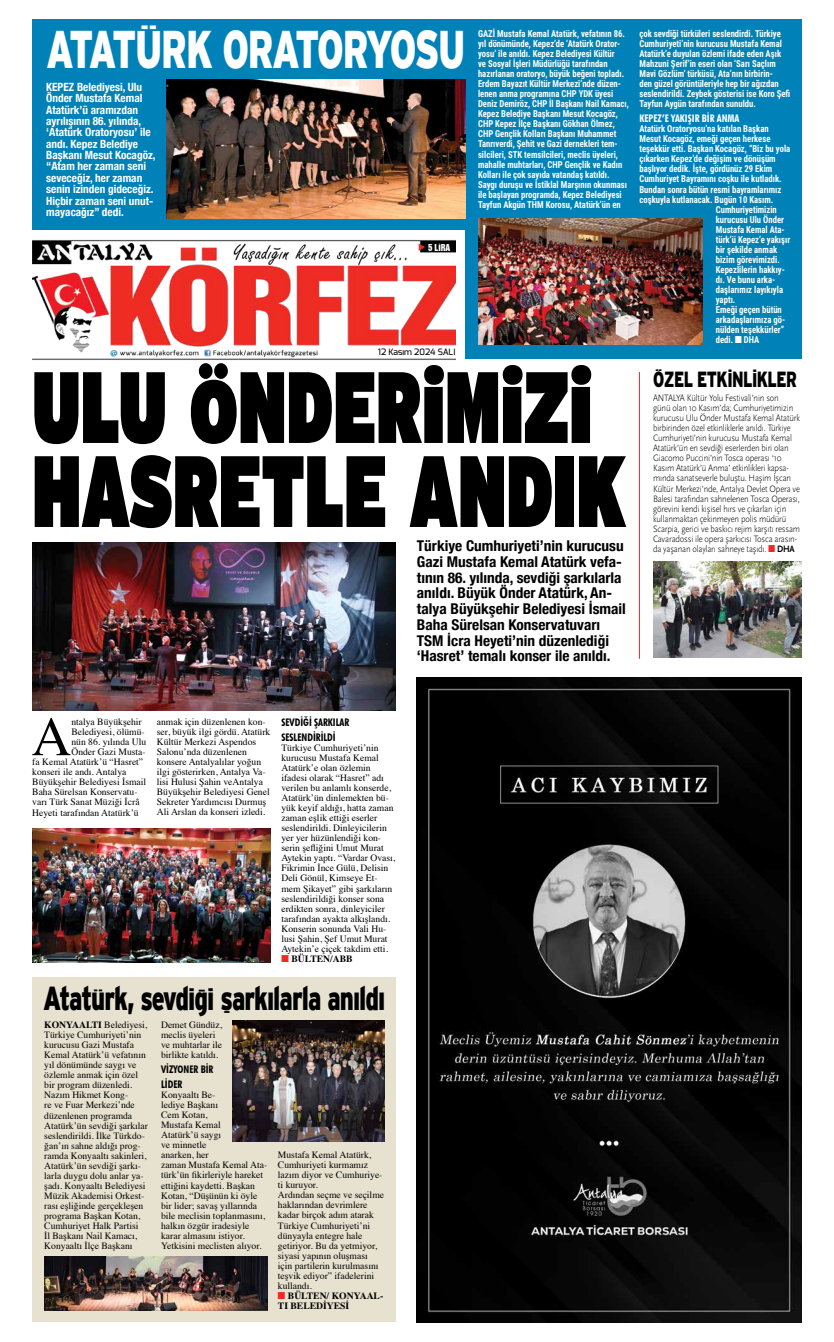
<style>
.page{position:relative;width:834px;height:1342px;background:#fff}
.page>*{position:absolute;margin:0;border:0;box-sizing:border-box;transform-origin:0 0}
.t1{font:101.06px/84px "Interstate";color:#000;scale:.63 1}
.t2{font:55.21px "Times";color:#000}
.t3{font:900 52.94px "Interstate Mono";letter-spacing:-.05em;color:#fff;scale:.69 1}
.t4{font:900 33.25px "Interstate Mono";letter-spacing:-.04em;color:#000;scale:.72 1}
.t5{font:900 21.88px "Interstate Mono";letter-spacing:-.035em;color:#000;scale:.7 1}
.t6{font:700 condensed 14.88px/15.8px "Helvetica Neue";color:#000}
.t7{font:700 condensed 11.38px/11.4px "Helvetica Neue";color:#fff}
.t8{font:700 condensed 10.5px/14.9px "Futura BT";color:#000}
.t9{font:700 condensed 10.5px "Futura BT";color:#fff}
.t10{font:9.62px/10.1px "Times";color:#000}
.t11{font:700 9.62px/10.1px "Roboto Condensed";color:#fff;scale:.9 1}
.t12{font:300 9.62px/10.1px "Scala Sans Pro";letter-spacing:-.02em;color:#000;scale:.9 1}
.t13{font:500 8.75px "Exo";color:#000}
.t14{font:8.75px "Swiss 921 BT Regular A";color:#fff}
.t15{font:8.66px "Monotype Sorts";color:#ee2a24}
.s1{font-size:7.52px}
.s2{font-family:"Monotype Sorts";font-weight:400}
.s3{font-size:88.99px}
.s4{font-size:80.06px}
.s5{font-family:"Monotype Sorts";color:#ee2a24}
.s6{font-weight:700}
.s7{font-family:"Monotype Sorts";font-weight:400;color:#ee2a24}
</style>
<div class="page">
<div style="left:32px;top:977px;width:363px;height:345px;background:#e7e2d0"></div>
<img style="left:32px;top:239px;width:423px;height:121px">
<div style="left:373px;top:343px;width:86px;height:16px;background:#fff"></div>
<img style="left:417px;top:677px;width:384px;height:645px">
<img style="left:32px;top:542px;width:363px;height:168px">
<img style="left:32px;top:828px;width:239px;height:134px">
<div style="left:32px;top:20px;width:769px;height:210px;background:#0082b9"></div>
<div style="left:465px;top:20px;width:336px;height:338px;background:#0082b9"></div>
<img style="left:167px;top:80px;width:298px;height:138px">
<img style="left:478px;top:218px;width:224px;height:127px">
<img style="left:232px;top:1021px;width:152px;height:120px">
<img style="left:44px;top:1257px;width:223px;height:54px">
<hr style="left:639px;top:372px;width:1px;height:287px;background:#ee2a24">
<img style="left:653px;top:562px;width:148px;height:96px">
<h3 class="t3" style="left:46px;top:19px;width:609px">ATATÜRK ORATORYOSU</h3>
<p class="t7" style="left:46px;top:80px;width:111px">KEPEZ Belediyesi, Ulu<br>Önder Mustafa Kemal<br>Atatürk’ü aramızdan ayrılışının 86. yılında, ‘Atatürk Oratoryosu’ ile andı. Kepez Belediye<br>Başkanı Mesut Kocagöz, “Atam her zaman seni seveceğiz, her zaman senin izinden gideceğiz.<br>Hiçbir zaman seni unut&shy;mayacağız” dedi.</p>
<p class="t15" style="left:418px;top:251px;width:9px;rotate:-90deg">T</p>
<p class="t14" style="left:428px;top:241px;width:24px">5 L<span class="s1">İ</span>RA</p>
<p class="t13" style="left:378px;top:346px;width:79px">12 Kasım 2024 SALI</p>
<p class="t11" style="left:478px;top:28px;width:169px">GAZI Mustafa Kemal Atatürk, vefatının 86. yıl dönümünde, Kepez’de ‘Atatürk Orator&shy;yosu’ ile anıldı. Kepez Belediyesi Kültür<br>ve Sosyal İşleri Müdürlüğü tarafından hazırlanan oratoryo, büyük beğeni topladı.<br>Erdem Bayazıt Kültür Merkezi’nde düzen&shy;lenen anma programına CHP YDK üyesi Deniz Demiröz, CHP İl Başkanı Nail Kamacı, Kepez Belediye Başkanı Mesut Kocagöz, CHP Kepez İlçe Başkanı Gökhan Ölmez, CHP Gençlik Kolları Başkanı Muhammet Tanrıverdi, Şehit ve Gazi dernekleri tem&shy;silcileri, STK temsilcileri, meclis üyeleri, mahalle muhtarları, CHP Gençlik ve Kadın Kolları ile çok sayıda vatandaş katıldı.<br>Saygı duruşu ve İstiklal Marşının okunması ile başlayan programda, Kepez Belediyesi Tayfun Akgün THM Korosu, Atatürk’ün en</p>
<p class="t11" style="left:639px;top:28px;width:169px">çok sevdiği türküleri seslendirdi. Türkiye Cumhuriyeti’nin kurucusu Mustafa Kemal Atatürk’e duyulan özlemi ifade eden Aşık Mahzuni Şerif’in eseri olan ‘Sarı Saçlım Mavi Gözlüm’ türküsü, Ata’nın birbirin-<br>den güzel görüntüleriyle hep bir ağızdan seslendirildi. Zeybek gösterisi ise Koro Şefi Tayfun Aygün tarafından sunuldu.</p>
<p class="t9" style="left:639px;top:112px;width:102px">KEPEZ’E YAKIŞIR BİR ANMA</p>
<p class="t11" style="left:639px;top:123px;width:145px">Atatürk Oratoryosu’na katılan Başkan</p>
<p class="t11" style="left:639px;top:133px;width:147px">Mesut Kocagöz, emeği geçen herkese</p>
<p class="t11" style="left:639px;top:143px;width:169px">teşekkür etti. Başkan Kocagöz, “Biz bu yola</p>
<p class="t11" style="left:639px;top:154px;width:153px">çıkarken Kepez’de değişim ve dönüşüm</p>
<p class="t11" style="left:639px;top:164px;width:149px">başlıyor dedik. İşte, gördünüz 29 Ekim</p>
<p class="t11" style="left:639px;top:174px;width:160px">Cumhuriyet Bayramını coşku ile kutladık.</p>
<p class="t11" style="left:639px;top:184px;width:159px">Bundan sonra bütün resmi bayramlarımız</p>
<p class="t11" style="left:639px;top:194px;width:150px">coşkuyla kutlanacak. Bugün 10 Kasım.</p>
<p class="t11" style="left:715px;top:204px;width:69px">Cumhuriyetimizin</p>
<p class="t11" style="left:715px;top:214px;width:77px">kurucusu Ulu Önder</p>
<p class="t11" style="left:715px;top:224px;width:78px">Mustafa Kemal Ata-</p>
<p class="t11" style="left:715px;top:234px;width:84px">türk’ü Kepez’e yakışır</p>
<p class="t11" style="left:715px;top:244px;width:70px">bir şekilde anmak</p>
<p class="t11" style="left:715px;top:254px;width:73px">bizim görevimizdi.</p>
<p class="t11" style="left:715px;top:264px;width:78px">Kepezlilerin hakkıy-</p>
<p class="t11" style="left:715px;top:274px;width:68px">dı. Ve bunu arka-</p>
<p class="t11" style="left:715px;top:284px;width:76px">daşlarımız layıkıyla</p>
<p class="t11" style="left:715px;top:294px;width:23px">yaptı.</p>
<p class="t11" style="left:715px;top:304px;width:75px">Emeği geçen bütün</p>
<p class="t11" style="left:715px;top:315px;width:79px">arkadaşlarımıza gö-</p>
<p class="t11" style="left:715px;top:325px;width:77px">nülden teşekkürler”</p>
<p class="t11" style="left:715px;top:335px;width:50px">dedi. <span class="s2">N</span> DHA</p>
<h1 class="t1" style="left:32px;top:362px;width:943px">ULU <span class="s3">Ö</span>NDER<span class="s4">İ</span>M<span class="s4">İ</span>Z<span class="s4">İ<br></span>HASRETLE ANDIK</h1>
<p class="t6" style="left:417px;top:537px;width:210px">Türkiye Cumhuriyeti’nin kurucusu Gazi Mustafa Kemal Atatürk vefa&shy;tının 86. yılında, sevdiği şarkılarla anıldı. Büyük Önder Atatürk, An&shy;talya Büyükşehir Belediyesi İsmail Baha Sürelsan Konservatuvarı TSM İcra Heyeti’nin düzenlediği ‘Hasret’ temalı konser ile anıldı.</p>
<h2 class="t2" style="left:31px;top:685px;width:41px">A</h2>
<p class="t10" style="left:71px;top:716px;width:72px">ntalya Büyükşehir</p>
<p class="t10" style="left:71px;top:726px;width:75px">Belediyesi, ölümü-</p>
<p class="t10" style="left:71px;top:736px;width:76px">nün 86. yılında Ulu</p>
<p class="t10" style="left:71px;top:746px;width:76px">Önder Gazi Musta-</p>
<p class="t10" style="left:32px;top:756px;width:112px">fa Kemal Atatürk’ü “Hasret”</p>
<p class="t10" style="left:32px;top:766px;width:96px">konseri ile andı. Antalya</p>
<p class="t10" style="left:32px;top:776px;width:115px">Büyükşehir Belediyesi İsmail</p>
<p class="t10" style="left:32px;top:786px;width:107px">Baha Sürelsan Konservatu-</p>
<p class="t10" style="left:32px;top:796px;width:109px">varı Türk Sanat Müziği İcrâ</p>
<p class="t10" style="left:32px;top:806px;width:108px">Heyeti tarafından Atatürk’ü</p>
<p class="t10" style="left:157px;top:716px;width:115px">anmak için düzenlenen kon&shy;ser, büyük ilgi gördü. Atatürk<br>Kültür Merkezi Aspendos<br>Salonu’nda düzenlenen konsere Antalyalılar yoğun ilgi gösterirken, Antalya Va&shy;lisi Hulusi Şahin veAntalya<br>Büyükşehir Belediyesi Genel<br>Sekreter Yardımcısı Durmuş<br>Ali Arslan da konseri izledi.</p>
<p class="t8" style="left:281px;top:714px;width:69px">SEVDİĞİ ŞARKILAR<br>SESLENDİRİLDİ</p>
<p class="t10" style="left:281px;top:742px;width:115px">Türkiye Cumhuriyeti’nin kurucusu Mustafa Kemal<br>Atatürk’e olan özlemin ifadesi olarak “Hasret” adı verilen bu anlamlı konserde,<br>Atatürk’ün dinlemekten bü&shy;yük keyif aldığı, hatta zaman zaman eşlik ettiği eserler seslendirildi. Dinleyicilerin yer yer hüzünlendiği kon&shy;serin şefliğini Umut Murat<br>Aytekin yaptı. “Vardar Ovası,<br>Fikrimin İnce Gülü, Delisin<br>Deli Gönül, Kimseye Et&shy;mem Şikayet” gibi şarkıların seslendirildiği konser sona erdikten sonra, dinleyiciler tarafından ayakta alkışlandı.<br>Konserin sonunda Vali Hu&shy;lusi Şahin, Şef Umut Murat<br>Aytekin’e çiçek takdim etti.<br><span class="s5">N</span> <span class="s6">BÜLTEN/ABB</span></p>
<h3 class="t4" style="left:43px;top:979px;width:477px">Atatürk, sevdiği şarkılarla anıldı</h3>
<p class="t10" style="left:44px;top:1019px;width:105px"><span class="s6">KONYAALTI</span> Belediyesi,<br>Türkiye Cumhuriyeti’nin kurucusu Gazi Mustafa<br>Kemal Atatürk’ü vefatının yıl dönümünde saygı ve özlemle anmak için özel bir program düzenledi.<br>Nazım Hikmet Kong-<br>re ve Fuar Merkezi’nde düzenlenen programda<br>Atatürk’ün sevdiği şarkılar seslendirildi. İlke Türkdo&shy;ğan’ın sahne aldığı prog&shy;ramda Konyaaltı sakinleri,<br>Atatürk’ün sevdiği şarkı&shy;larla duygu dolu anlar ya&shy;şadı. Konyaaltı Belediyesi<br>Müzik Akademisi Orkest&shy;rası eşliğinde gerçekleşen programa Başkan Kotan,<br>Cumhuriyet Halk Partisi<br>İl Başkanı Nail Kamacı,<br>Konyaaltı İlçe Başkanı</p>
<p class="t10" style="left:161px;top:1019px;width:62px">Demet Gündüz, meclis üyeleri ve muhtarlar ile birlikte katıldı.</p>
<p class="t8" style="left:161px;top:1062px;width:54px">VİZYONER BİR<br>LİDER</p>
<p class="t10" style="left:161px;top:1089px;width:108px">Konyaaltı Be-<br>lediye Başkanı<br>Cem Kotan,<br>Mustafa Kemal<br>Atatürk’ü saygı<br>ve minnetle<br>anarken, her<br>zaman Mustafa Kemal Ata&shy;türk’ün fikirleriyle hareket ettiğini kaydetti. Başkan<br>Kotan, “Düşünün ki öyle bir lider; savaş yıllarında bile meclisin toplanmasını, halkın özgür iradesiyle karar almasını istiyor.<br>Yetkisini meclisten alıyor.</p>
<p class="t10" style="left:278px;top:1149px;width:108px">Mustafa Kemal Atatürk,<br>Cumhuriyeti kurmamız lazım diyor ve Cumhuriye&shy;ti kuruyor.<br>Ardından seçme ve seçilme haklarından devrimlere kadar birçok adım atarak<br>Türkiye Cumhuriyeti’ni dünyayla entegre hale getiriyor. Bu da yetmiyor, siyasi yapının oluşması için partilerin kurulmasını teşvik ediyor” ifadelerini kullandı.<br><span class="s5">N</span> <span class="s6">BÜLTEN/ KONYAAL-<br>TI BELEDİYESİ</span></p>
<h3 class="t5" style="left:653px;top:367px;width:207px">ÖZEL ETKİNLİKLER</h3>
<p class="t12" style="left:653px;top:393px;width:165px">ANTALYA Kültür Yolu Festivali’nin son<br>günü olan 10 Kasım’da; Cumhuriyetimizin kurucusu Ulu Önder Mustafa Kemal Atatürk birbirinden özel etkinliklerle anıldı. Türkiye Cumhuriyeti’nin kurucusu Mustafa Kemal Atatürk’ün en sevdiği eserlerden biri olan Giacomo Puccini’nin Tosca operası ‘10<br>Kasım Atatürk’ü Anma’ etkinlikleri kapsa&shy;mında sanatseverle buluştu. Haşim İşcan Kültür Merkezi’nde, Antalya Devlet Opera ve Balesi tarafından sahnelenen Tosca Operası, görevini kendi kişisel hırs ve çıkarları için kullanmaktan çekinmeyen polis müdürü Scarpia, gerici ve baskıcı rejim karşıtı ressam Cavaradossi ile opera şarkıcısı Tosca arasın&shy;da yaşanan olayları sahneye taşıdı. <span class="s7">N</span> <span class="s6">DHA</span></p>
</div>
